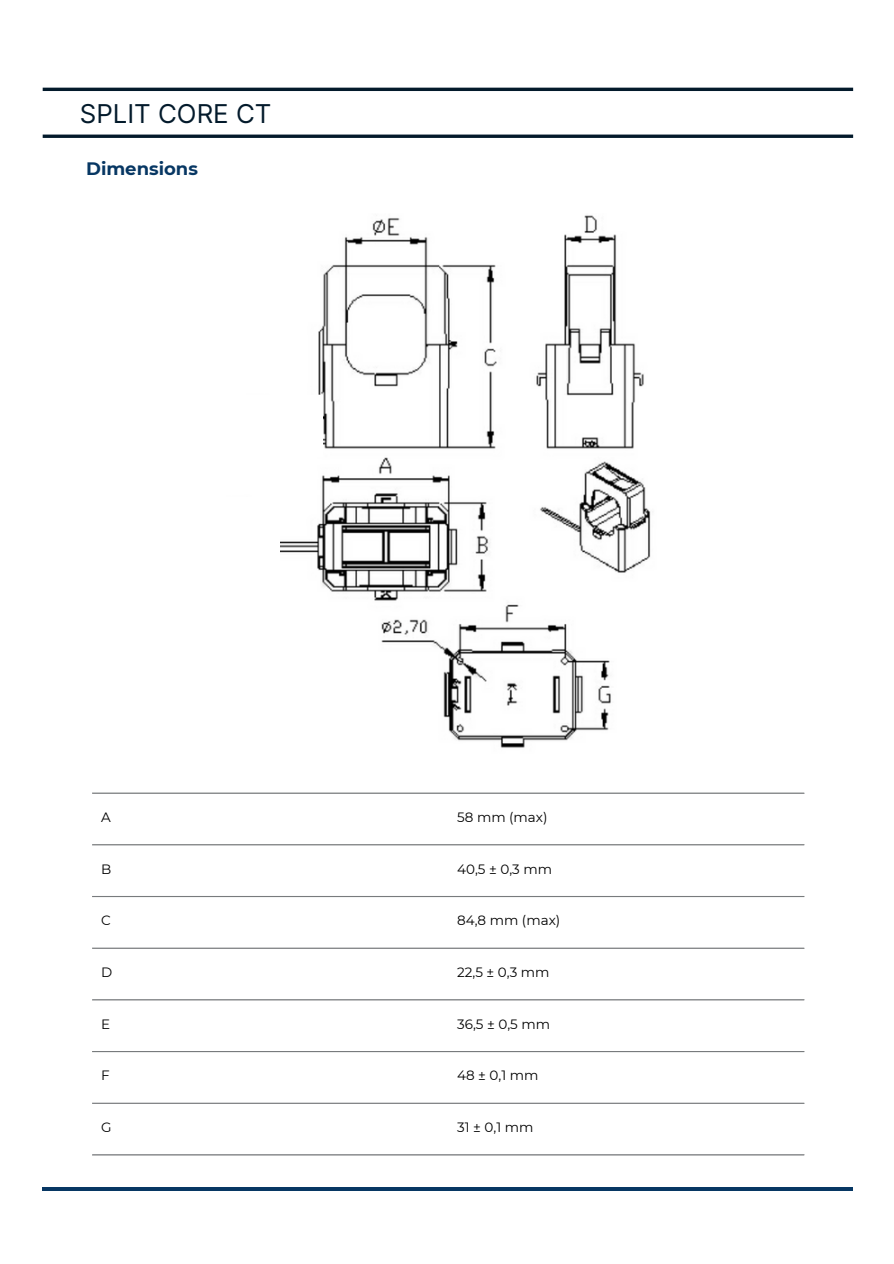
<style>
.page{position:relative;width:894px;height:1264px;background:#fff}
.page>*{position:absolute;margin:0;border:0;box-sizing:border-box;transform-origin:0 0}
.t1{font:25.95px "Inter";color:#031a2b}
.t2{font:700 18px "Montserrat";color:#073763}
.t3{font:13.5px "Montserrat";color:#000}
</style>
<div class="page">
<hr style="left:43px;top:1187px;width:809px;height:3px;background:#073763">
<svg style="left:43px;top:134px;width:809px;height:4px;background:#293d4b"></svg>
<hr style="left:43px;top:88px;width:809px;height:3px;background:#031a2b">
<img style="left:280px;top:215px;width:371px;height:533px">
<hr style="left:92px;top:792px;width:712px;height:1px;background:#787b7d">
<hr style="left:92px;top:844px;width:712px;height:1px;background:#787b7d">
<hr style="left:92px;top:896px;width:712px;height:1px;background:#787b7d">
<hr style="left:92px;top:947px;width:712px;height:1px;background:#787b7d">
<hr style="left:92px;top:999px;width:712px;height:1px;background:#787b7d">
<hr style="left:92px;top:1050px;width:712px;height:2px;background:#787b7d">
<hr style="left:92px;top:1102px;width:712px;height:1px;background:#787b7d">
<hr style="left:92px;top:1154px;width:712px;height:1px;background:#787b7d">
<div style="left:171px;top:395px;width:151px;height:61px;background:#fff"></div>
<p class="t1" style="left:80px;top:98px;width:193px">SPLIT CORE CT</p>
<p class="t2" style="left:86px;top:158px;width:113px">Dimensions</p>
<p class="t3" style="left:101px;top:808px;width:11px">A</p>
<p class="t3" style="left:457px;top:808px;width:92px">58 mm (max)</p>
<p class="t3" style="left:101px;top:860px;width:12px">B</p>
<p class="t3" style="left:457px;top:860px;width:96px">40,5 ± 0,3 mm</p>
<p class="t3" style="left:101px;top:912px;width:11px">C</p>
<p class="t3" style="left:457px;top:912px;width:105px">84,8 mm (max)</p>
<p class="t3" style="left:101px;top:963px;width:13px">D</p>
<p class="t3" style="left:457px;top:963px;width:94px">22,5 ± 0,3 mm</p>
<p class="t3" style="left:101px;top:1015px;width:11px">E</p>
<p class="t3" style="left:457px;top:1015px;width:94px">36,5 ± 0,5 mm</p>
<p class="t3" style="left:101px;top:1067px;width:10px">F</p>
<p class="t3" style="left:457px;top:1067px;width:83px">48 ± 0,1 mm</p>
<p class="t3" style="left:101px;top:1118px;width:12px">G</p>
<p class="t3" style="left:457px;top:1118px;width:78px">31 ± 0,1 mm</p>
</div>
